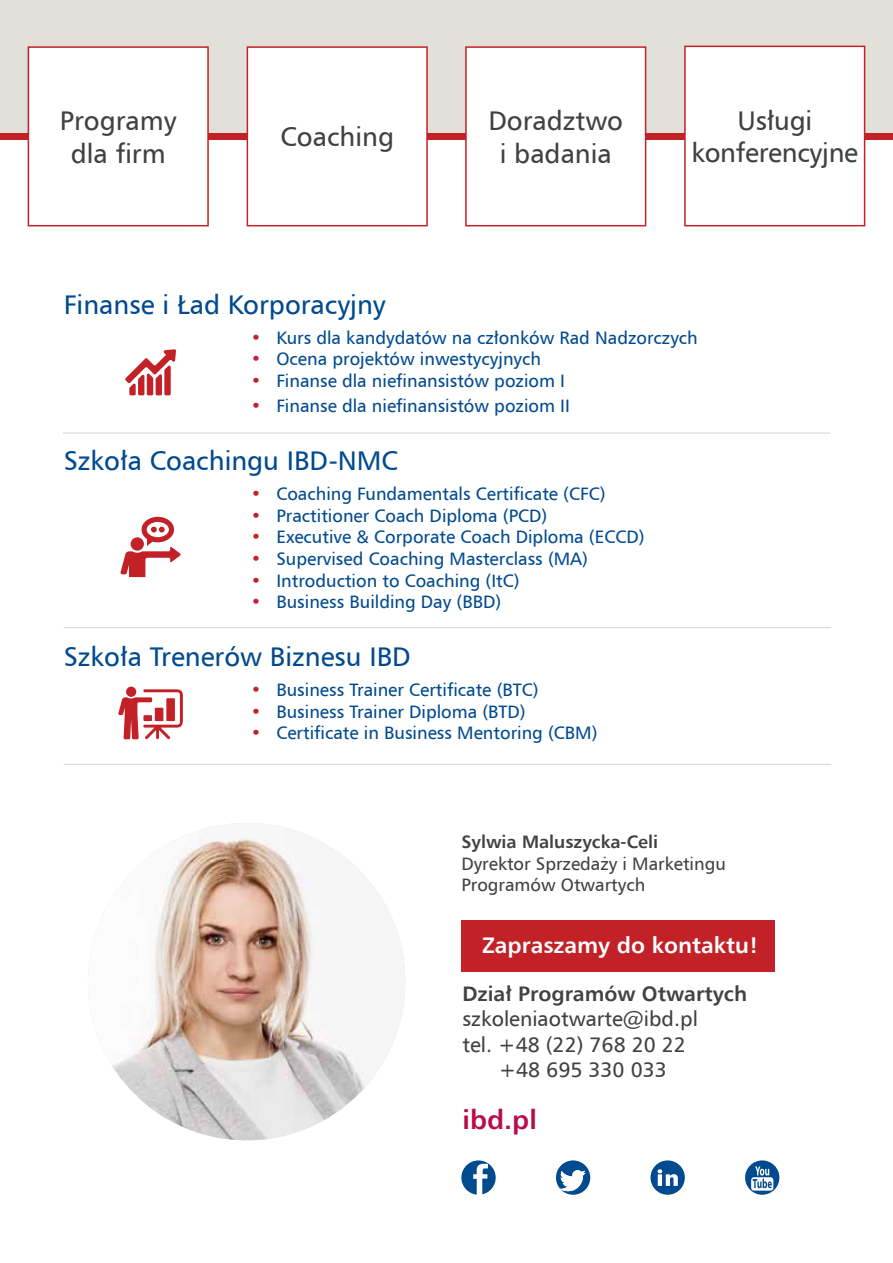
<style>
.page{position:relative;width:893px;height:1263px;background:#fff}
.page>*{position:absolute;margin:0;border:0;box-sizing:border-box;transform-origin:0 0}
.t1{font:27px "Humnst 777 EU";color:#004a8f}
.t2{font:27px/32.4px "Humnst 777 EU";color:#414042;text-align:center}
.t3{font:700 27px "Humnst 777 EU";color:#b80b4d}
.t4{font:700 22.5px "Humnst 777 EU";color:#fff}
.t5{font:21px/25.2px "Humnst 777 EU";color:#414042;text-align:center}
.t6{font:700 21px "Humnst 777 EU";color:#414042}
.t7{font:18px "Humnst 777 EU";color:#004a8f}
.t8{font:18px/21.6px "Humnst 777 EU";color:#414042}
.t9{font:700 18px "Humnst 777 EU";color:#414042}
.s1{color:#c12127}
</style>
<div class="page">
<div style="left:0;top:0;width:893px;height:136px;background:#e1e1d9"></div>
<div style="left:461px;top:920px;width:314px;height:51px;background:#c12127"></div>
<svg style="left:461px;top:1160px;width:35px;height:35px"></svg>
<svg style="left:556px;top:1160px;width:34px;height:35px"></svg>
<div style="left:650px;top:1160px;width:35px;height:35px;background:#004a8f;border-radius:50%"></div>
<svg style="left:657px;top:1169px;width:21px;height:17px"></svg>
<svg style="left:745px;top:1160px;width:34px;height:35px"></svg>
<svg style="left:751px;top:1166px;width:22px;height:24px"></svg>
<img style="left:88px;top:823px;width:317px;height:317px;border-radius:159px">
<hr style="left:64px;top:627px;width:767px;height:1px;background:#d1d3d4">
<hr style="left:63px;top:433px;width:767px;height:1px;background:#d1d3d4">
<hr style="left:64px;top:764px;width:767px;height:1px;background:#d1d3d4">
<svg style="left:126px;top:687px;width:10px;height:10px"></svg>
<svg style="left:118px;top:689px;width:65px;height:51px"></svg>
<svg style="left:120px;top:517px;width:61px;height:60px"></svg>
<svg style="left:125px;top:349px;width:51px;height:46px"></svg>
<div style="left:0;top:133px;width:893px;height:7px;background:#c12127"></div>
<div style="left:28px;top:47px;width:180px;height:179px;background:#fff"></div>
<div style="left:28px;top:46px;width:181px;height:180px;border:2px solid #c12127"></div>
<div style="left:466px;top:47px;width:180px;height:179px;background:#fff"></div>
<div style="left:465px;top:46px;width:181px;height:180px;border:2px solid #c12127"></div>
<div style="left:247px;top:47px;width:180px;height:179px;background:#fff"></div>
<div style="left:247px;top:46px;width:181px;height:180px;border:2px solid #c12127"></div>
<div style="left:685px;top:46px;width:180px;height:180px;background:#fff"></div>
<div style="left:684px;top:46px;width:181px;height:180px;border:2px solid #c12127"></div>
<h1 class="t2" style="left:60px;top:104px;width:118px">Programy dla firm</h1>
<h1 class="t2" style="left:488px;top:104px;width:136px">Doradztwo i badania</h1>
<h1 class="t2" style="left:280px;top:120px;width:115px">Coaching</h1>
<h1 class="t2" style="left:691px;top:104px;width:168px">Usługi konferencyjne</h1>
<h1 class="t1" style="left:64px;top:287px;width:323px">Finanse i Ład Korporacyjny</h1>
<p class="t7" style="left:251px;top:326px;width:448px"><span class="s1">•</span> Kurs dla kandydatów na członków Rad Nadzorczych</p>
<p class="t7" style="left:251px;top:348px;width:292px"><span class="s1">•</span> Ocena projektów inwestycyjnych</p>
<p class="t7" style="left:251px;top:369px;width:316px"><span class="s1">•</span> Finanse dla niefinansistów poziom I</p>
<p class="t7" style="left:251px;top:395px;width:320px"><span class="s1">•</span> Finanse dla niefinansistów poziom II</p>
<h1 class="t1" style="left:64px;top:444px;width:336px">Szkoła Coachingu IBD-NMC</h1>
<p class="t7" style="left:251px;top:483px;width:356px"><span class="s1">•</span> Coaching Fundamentals Certificate (CFC)</p>
<p class="t7" style="left:251px;top:504px;width:298px"><span class="s1">•</span> Practitioner Coach Diploma (PCD)</p>
<p class="t7" style="left:251px;top:526px;width:395px"><span class="s1">•</span> Executive &amp; Corporate Coach Diploma (ECCD)</p>
<p class="t7" style="left:251px;top:547px;width:339px"><span class="s1">•</span> Supervised Coaching Masterclass (MA)</p>
<p class="t7" style="left:251px;top:569px;width:270px"><span class="s1">•</span> Introduction to Coaching (ItC)</p>
<p class="t7" style="left:251px;top:591px;width:252px"><span class="s1">•</span> Business Building Day (BBD)</p>
<h1 class="t1" style="left:64px;top:640px;width:349px">Szkoła Trenerów Biznesu IBD</h1>
<p class="t7" style="left:251px;top:679px;width:289px"><span class="s1">•</span> Business Trainer Certificate (BTC)</p>
<p class="t7" style="left:251px;top:700px;width:276px"><span class="s1">•</span> Business Trainer Diploma (BTD)</p>
<p class="t7" style="left:251px;top:722px;width:348px"><span class="s1">•</span> Certificate in Business Mentoring (CBM)</p>
<p class="t9" style="left:461px;top:830px;width:198px">Sylwia Maluszycka-Celi</p>
<p class="t8" style="left:461px;top:852px;width:266px">Dyrektor Sprzedaży i Marketingu<br>Programów Otwartych</p>
<p class="t4" style="left:482px;top:930px;width:278px">Zapraszamy do kontaktu!</p>
<p class="t6" style="left:462px;top:980px;width:286px">Dział Programów Otwartych</p>
<p class="t5" style="left:462px;top:1006px;width:237px">szkoleniaotwarte@ibd.pl tel. +48 (22) 768 20 22 +48 695 330 033</p>
<h1 class="t3" style="left:462px;top:1102px;width:76px">ibd.pl</h1>
</div>
